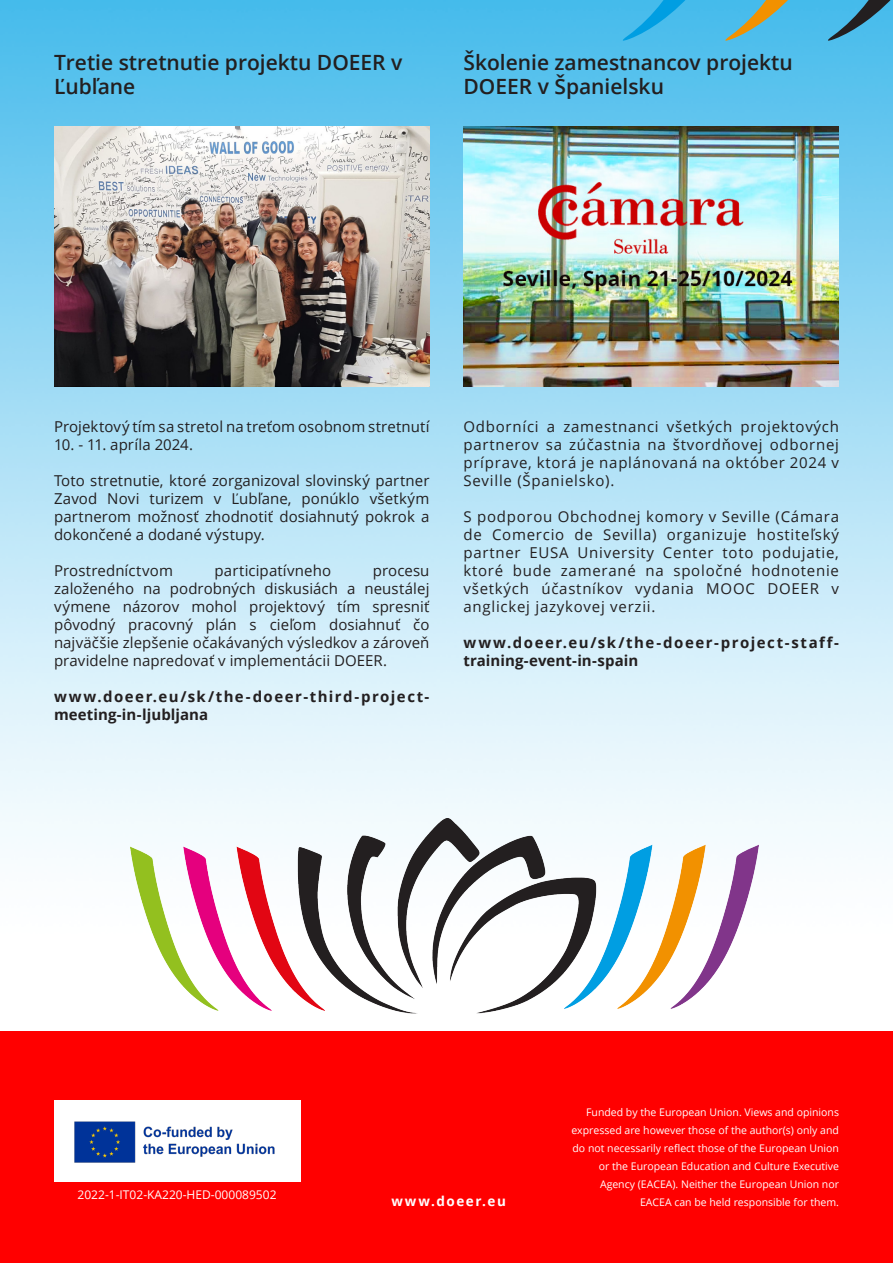
<style>
.page{position:relative;width:893px;height:1263px;background:#fff}
.page>*{position:absolute;margin:0;border:0;box-sizing:border-box;transform-origin:0 0}
.t1{font:600 21px/24px "Open Sans";color:#231f20}
.t2{font:15px/18px "Open Sans";letter-spacing:.01em;color:#231f20;text-align:justify}
.t3{font:700 15px/18px "Open Sans";letter-spacing:.095em;color:#231f20}
.t4{font:700 13.5px "Open Sans";letter-spacing:.115em;color:#fff}
.t5{font:12px "Open Sans";color:#fff}
.t6{font:10.5px/18px "Open Sans";color:#fff;text-align:right}
</style>
<div class="page">
<img style="left:0;top:0;width:893px;height:852px">
<img style="left:130px;top:819px;width:628px;height:195px">
<div style="left:0;top:1031px;width:893px;height:232px;background:#f00"></div>
<div style="left:54px;top:1100px;width:246px;height:82px;background:#fff"></div>
<img style="left:74px;top:1121px;width:201px;height:42px">
<svg style="left:620px;top:0;width:273px;height:42px;background:#4cafd3"></svg>
<img style="left:54px;top:127px;width:375px;height:260px">
<img style="left:463px;top:127px;width:376px;height:260px">
<h1 class="t1" style="left:54px;top:50px;width:350px">Tretie stretnutie projektu DOEER v<br>Ľubľane</h1>
<h1 class="t1" style="left:463px;top:50px;width:331px">Školenie zamestnancov projektu<br>DOEER v Španielsku</h1>
<p class="t2" style="left:54px;top:417px;width:377px">Projektový tím sa stretol na treťom osobnom stretnutí</p>
<p class="t2" style="left:54px;top:435px;width:141px">10. - 11. apríla 2024.</p>
<p class="t2" style="left:54px;top:471px;width:377px">Toto stretnutie, ktoré zorganizoval slovinský partner Zavod Novi turizem v Ľubľane, ponúklo všetkým partnerom možnosť zhodnotiť dosiahnutý pokrok a dokončené a dodané výstupy.</p>
<p class="t2" style="left:54px;top:561px;width:120px">Prostredníctvom</p>
<p class="t2" style="left:215px;top:561px;width:118px">participatívneho</p>
<p class="t2" style="left:54px;top:561px;width:377px;text-indent:319px">procesu založeného na podrobných diskusiách a neustálej výmene názorov mohol projektový tím spresniť pôvodný pracovný plán s cieľom dosiahnuť čo najväčšie zlepšenie očakávaných výsledkov a zároveň pravidelne napredovať v implementácii DOEER.</p>
<p class="t3" style="left:54px;top:687px;width:377px">www.doeer.eu/sk/the-doeer-third-project&shy;meeting-in-ljubljana</p>
<p class="t2" style="left:463px;top:417px;width:377px">Odborníci a zamestnanci všetkých projektových partnerov sa zúčastnia na štvordňovej odbornej príprave, ktorá je naplánovaná na október 2024 v Seville (Španielsko).</p>
<p class="t2" style="left:463px;top:507px;width:377px">S podporou Obchodnej komory v Seville (Cámara de Comercio de Sevilla) organizuje hostiteľský partner EUSA University Center toto podujatie, ktoré bude zamerané na spoločné hodnotenie všetkých účastníkov vydania MOOC DOEER v anglickej jazykovej verzii.</p>
<p class="t3" style="left:463px;top:633px;width:377px">www.doeer.eu/sk/the-doeer-project-staff&shy;training-event-in-spain</p>
<p class="t5" style="left:78px;top:1185px;width:200px">2022-1-IT02-KA220-HED-000089502</p>
<p class="t6" style="left:571px;top:1103px;width:269px">Funded by the European Union. Views and opinions expressed are however those of the author(s) only and do not necessarily reflect those of the European Union or the European Education and Culture Executive Agency (EACEA). Neither the European Union nor</p>
<p class="t4" style="left:391px;top:1192px;width:116px">www.doeer.eu</p>
<p class="t6" style="left:640px;top:1193px;width:200px">EACEA can be held responsible for them.</p>
</div>
